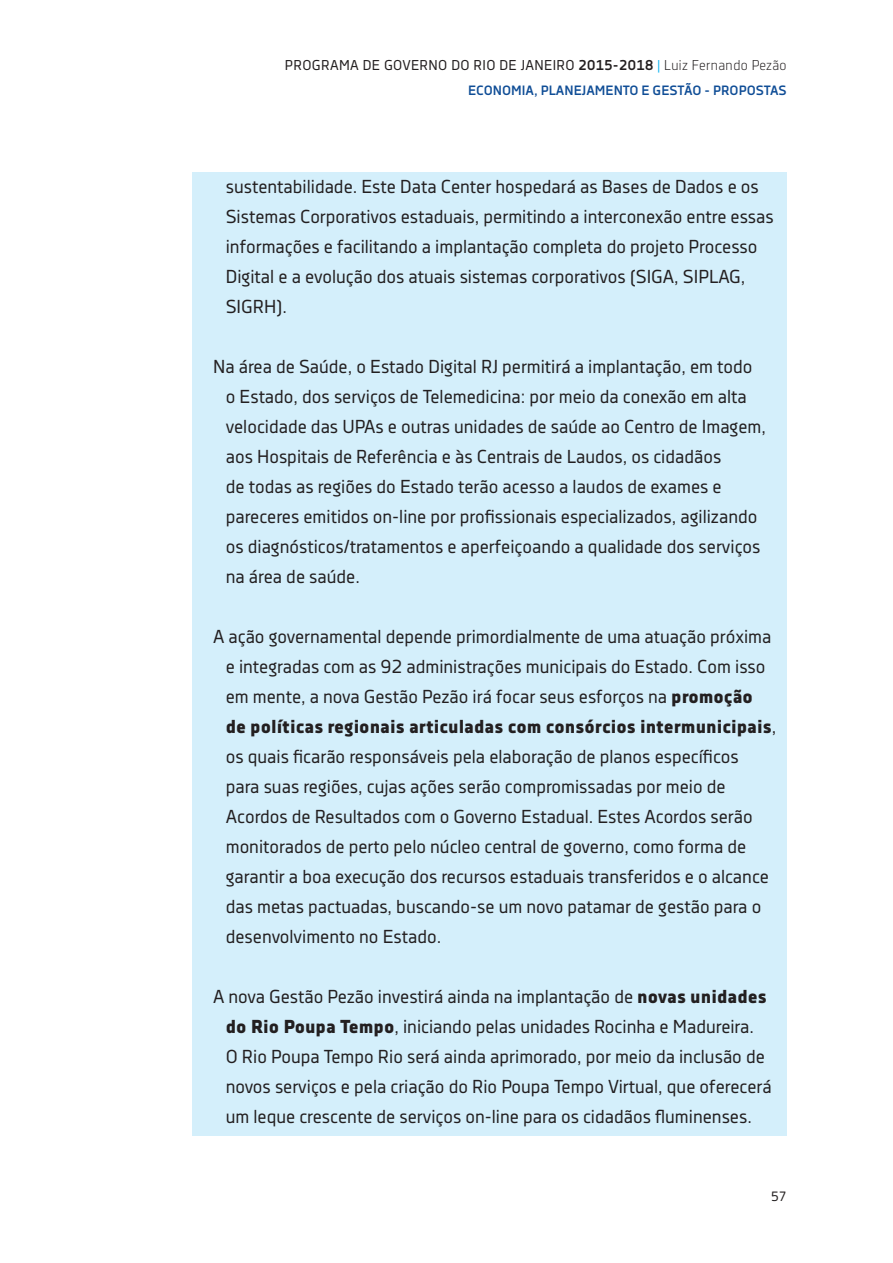
<style>
.page{position:relative;width:893px;height:1263px;background:#fff}
.page>*{position:absolute;margin:0;border:0;box-sizing:border-box;transform-origin:0 0}
.t1{font:18.75px/30px "Decima Nova Pro";color:#231f20}
.t2{font:14.25px "Decima Nova Pro";letter-spacing:.025em;color:#231f20}
.t3{font:700 13.5px "Decima Nova Pro";color:#0f4d96}
.t4{font:13.5px "Decima Nova Pro";color:#231f20}
.s1{font-weight:700}
.s2{color:#00aeef}
.s3{font-family:"Decima Nova Pro Lt"}
.s4{font-weight:800}
</style>
<div class="page">
<div style="left:192px;top:172px;width:595px;height:963px;background:#d4effb"></div>
<p class="t2" style="left:285px;top:57px;width:503px">PROGRAMA DE GOVERNO DO RIO DE JANEIRO <span class="s1">2015-2018</span> <span class="s2">|</span> <span class="s3">Luiz Fernando Pezão</span></p>
<p class="t3" style="left:468px;top:83px;width:320px">ECONOMIA, PLANEJAMENTO E GESTÃO - PROPOSTAS</p>
<p class="t1" style="left:226px;top:171px;width:549px">sustentabilidade. Este Data Center hospedará as Bases de Dados e os Sistemas Corporativos estaduais, permitindo a interconexão entre essas informações e facilitando a implantação completa do projeto Processo Digital e a evolução dos atuais sistemas corporativos (SIGA, SIPLAG, SIGRH).</p>
<p class="t1" style="left:226px;top:351px;width:542px;text-indent:-13px">Na área de Saúde, o Estado Digital RJ permitirá a implantação, em todo o Estado, dos serviços de Telemedicina: por meio da conexão em alta velocidade das UPAs e outras unidades de saúde ao Centro de Imagem, aos Hospitais de Referência e às Centrais de Laudos, os cidadãos<br>de todas as regiões do Estado terão acesso a laudos de exames e pareceres emitidos on-line por profissionais especializados, agilizando os diagnósticos/tratamentos e aperfeiçoando a qualidade dos serviços na área de saúde.</p>
<p class="t1" style="left:226px;top:621px;width:552px;text-indent:-13px">A ação governamental depende primordialmente de uma atuação próxima e integradas com as 92 administrações municipais do Estado. Com isso em mente, a nova Gestão Pezão irá focar seus esforços na <span class="s4">promoção de políticas regionais articuladas com consórcios intermunicipais</span>, os quais ficarão responsáveis pela elaboração de planos específicos para suas regiões, cujas ações serão compromissadas por meio de Acordos de Resultados com o Governo Estadual. Estes Acordos serão monitorados de perto pelo núcleo central de governo, como forma de garantir a boa execução dos recursos estaduais transferidos e o alcance das metas pactuadas, buscando-se um novo patamar de gestão para o desenvolvimento no Estado.</p>
<p class="t1" style="left:226px;top:981px;width:547px;text-indent:-13px">A nova Gestão Pezão investirá ainda na implantação de <span class="s4">novas unidades do Rio Poupa Tempo</span>, iniciando pelas unidades Rocinha e Madureira.<br>O Rio Poupa Tempo Rio será ainda aprimorado, por meio da inclusão de novos serviços e pela criação do Rio Poupa Tempo Virtual, que oferecerá um leque crescente de serviços on-line para os cidadãos fluminenses.</p>
<p class="t4" style="left:771px;top:1188px;width:17px">57</p>
</div>
